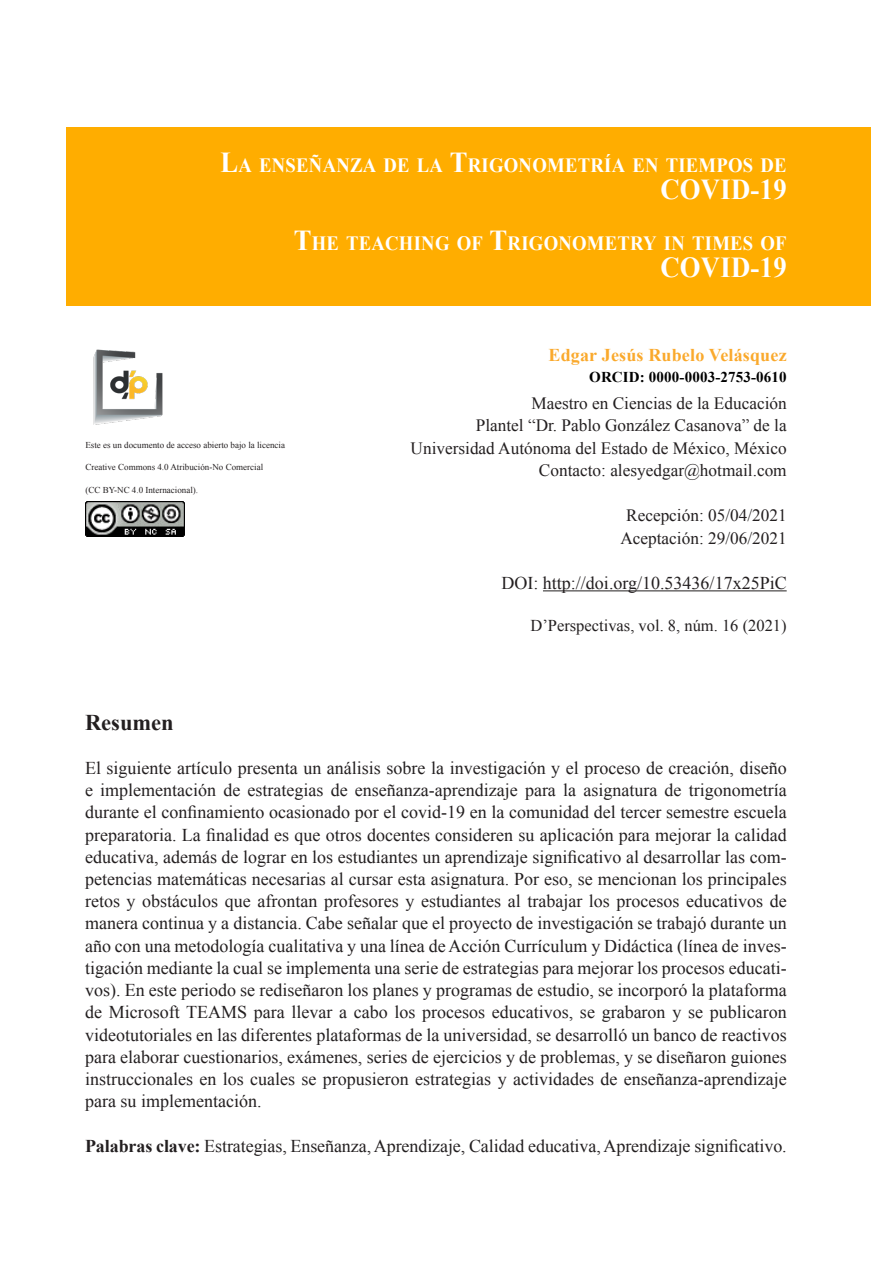
<style>
.page{position:relative;width:893px;height:1263px;background:#fff}
.page>*{position:absolute;margin:0;border:0;box-sizing:border-box;transform-origin:0 0}
.t1{font:700 28.8px "Times New Roman";letter-spacing:.01em;color:#fff;scale:.92 1}
.t2{font:700 22.5px "Times New Roman";color:#231f20}
.t3{font:700 20.25px "Times New Roman";letter-spacing:.015em;color:#fff;scale:.92 1}
.t4{font:18px/22.2px "Times New Roman";letter-spacing:-.005em;color:#231f20;text-align:justify}
.t5{font:700 18px "Times New Roman";letter-spacing:.01em;color:#faa92c}
.t6{font:17.25px "Times New Roman";color:#231f20}
.t7{font:16.5px "Times New Roman";color:#231f20}
.t8{font:700 15px "Times New Roman";letter-spacing:.01em;color:#000}
.t9{font:9px "Times New Roman";color:#231f20}
.s1{font-size:28.8px}
.s2{font-weight:700}
</style>
<div class="page">
<div style="left:67px;top:128px;width:804px;height:178px;background:#ffad00"></div>
<hr style="left:543px;top:590px;width:244px;height:1px;background:#231f20">
<img style="left:93px;top:349px;width:70px;height:76px">
<img style="left:85px;top:501px;width:99px;height:35px">
<p class="t3" style="left:220px;top:151px;width:617px"><span class="s1">L</span>A ENSEÑANZA DE LA <span class="s1">T</span>RIGONOMETRÍA EN TIEMPOS DE</p>
<p class="t1" style="left:660px;top:169px;width:139px">COVID-19</p>
<p class="t3" style="left:294px;top:229px;width:537px"><span class="s1">T</span>HE TEACHING OF <span class="s1">T</span>RIGONOMETRY IN TIMES OF</p>
<p class="t1" style="left:660px;top:247px;width:139px">COVID-19</p>
<p class="t9" style="left:85px;top:439px;width:201px">Este es un documento de acceso abierto bajo la licencia</p>
<p class="t9" style="left:85px;top:461px;width:179px">Creative Commons 4.0 Atribución-No Comercial</p>
<p class="t9" style="left:85px;top:484px;width:114px">(CC BY-NC 4.0 Internacional).</p>
<p class="t5" style="left:549px;top:342px;width:240px">Edgar Jesús Rubelo Velásquez</p>
<p class="t8" style="left:589px;top:366px;width:199px">ORCID: 0000-0003-2753-0610</p>
<p class="t6" style="left:531px;top:391px;width:257px">Maestro en Ciencias de la Educación</p>
<p class="t6" style="left:476px;top:414px;width:312px">Plantel “Dr. Pablo González Casanova” de la</p>
<p class="t6" style="left:411px;top:436px;width:378px">Universidad Autónoma del Estado de México, México</p>
<p class="t6" style="left:539px;top:459px;width:249px">Contacto: alesyedgar@hotmail.com</p>
<p class="t6" style="left:626px;top:504px;width:162px">Recepción: 05/04/2021</p>
<p class="t6" style="left:620px;top:526px;width:168px">Aceptación: 29/06/2021</p>
<p class="t4" style="left:501px;top:571px;width:287px">DOI: http://doi.org/10.53436/17x25PiC</p>
<p class="t7" style="left:530px;top:614px;width:258px">D’Perspectivas, vol. 8, núm. 16 (2021)</p>
<p class="t2" style="left:85px;top:706px;width:90px">Resumen</p>
<p class="t4" style="left:85px;top:757px;width:703px">El siguiente artículo presenta un análisis sobre la investigación y el proceso de creación, diseño e implementación de estrategias de enseñanza-aprendizaje para la asignatura de trigonometría durante el confinamiento ocasionado por el covid-19 en la comunidad del tercer semestre escuela preparatoria. La finalidad es que otros docentes consideren su aplicación para mejorar la calidad educativa, además de lograr en los estudiantes un aprendizaje significativo al desarrollar las com&shy;petencias matemáticas necesarias al cursar esta asignatura. Por eso, se mencionan los principales retos y obstáculos que afrontan profesores y estudiantes al trabajar los procesos educativos de manera continua y a distancia. Cabe señalar que el proyecto de investigación se trabajó durante un año con una metodología cualitativa y una línea de Acción Currículum y Didáctica (línea de inves&shy;tigación mediante la cual se implementa una serie de estrategias para mejorar los procesos educati&shy;vos). En este periodo se rediseñaron los planes y programas de estudio, se incorporó la plataforma de Microsoft TEAMS para llevar a cabo los procesos educativos, se grabaron y se publicaron videotutoriales en las diferentes plataformas de la universidad, se desarrolló un banco de reactivos para elaborar cuestionarios, exámenes, series de ejercicios y de problemas, y se diseñaron guiones instruccionales en los cuales se propusieron estrategias y actividades de enseñanza-aprendizaje para su implementación.</p>
<p class="t4" style="left:85px;top:1134px;width:703px"><span class="s2">Palabras clave:</span> Estrategias, Enseñanza, Aprendizaje, Calidad educativa, Aprendizaje significativo.</p>
</div>
